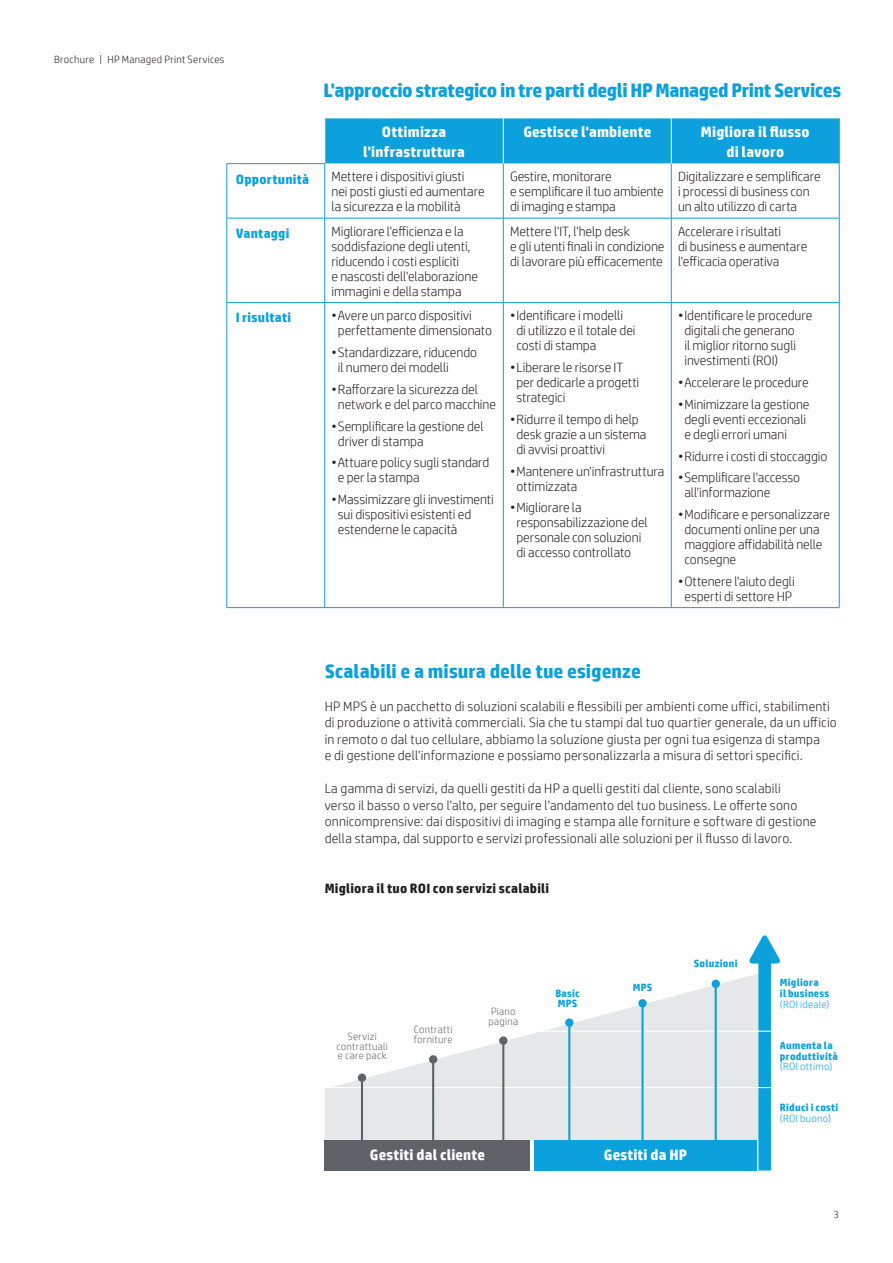
<style>
.page{position:relative;width:893px;height:1263px;background:#fff}
.page>*{position:absolute;margin:0;border:0;box-sizing:border-box;transform-origin:0 0}
.t1{font:700 19.5px "HP Simplified";letter-spacing:-.02em;color:#0ca0dd}
.t2{font:700 19.5px "HP Simplified";letter-spacing:.005em;color:#0ca0dd}
.t3{font:700 15px/19.5px "HP Simplified";letter-spacing:.01em;color:#fff;text-align:center}
.t4{font:300 13.5px/15px "HP Simplified";letter-spacing:-.005em;color:#231f20}
.t5{font:300 13.5px/16.5px "HP Simplified";letter-spacing:.015em;color:#231f20}
.t6{font:700 13.5px "HP Simplified";letter-spacing:.015em;color:#231f20}
.t7{font:700 13.5px "HP Simplified";letter-spacing:.015em;color:#0ca0dd}
.t8{font:700 10.5px/10.5px "HP Simplified";letter-spacing:.025em;color:#0ca0dd}
.t9{font:300 10.5px/9.4px "HP Simplified";letter-spacing:.025em;color:#5f6368}
.t10{font:300 10.5px "HP Simplified";letter-spacing:.025em;color:#231f20}
.t11{font:300 10.5px "HP Simplified";letter-spacing:.025em;color:#0ca0dd}
</style>
<div class="page">
<svg style="left:325px;top:974px;width:433px;height:166px;fill:#e6e7e9"></svg>
<div style="left:758px;top:958px;width:13px;height:212px;background:#0ca0dd"></div>
<hr style="left:317px;top:1087px;width:459px;height:1px;background:#fff">
<hr style="left:534px;top:1031px;width:246px;height:1px;background:#fff">
<hr style="left:568px;top:1023px;width:2px;height:147px;background:#0ca0dd">
<div style="left:565px;top:1018px;width:8px;height:9px;background:#0ca0dd;border-radius:50%"></div>
<hr style="left:715px;top:984px;width:2px;height:186px;background:#0ca0dd">
<div style="left:711px;top:979px;width:9px;height:9px;background:#0ca0dd;border-radius:50%"></div>
<hr style="left:641px;top:1003px;width:3px;height:167px;background:#0ca0dd">
<div style="left:638px;top:999px;width:9px;height:8px;background:#0ca0dd;border-radius:50%"></div>
<hr style="left:502px;top:1041px;width:2px;height:129px;background:#5f6368">
<div style="left:499px;top:1036px;width:8px;height:9px;background:#5f6368;border-radius:50%"></div>
<hr style="left:432px;top:1059px;width:2px;height:111px;background:#5f6368">
<div style="left:429px;top:1055px;width:8px;height:8px;background:#5f6368;border-radius:50%"></div>
<hr style="left:361px;top:1078px;width:2px;height:92px;background:#5f6368">
<div style="left:358px;top:1073px;width:8px;height:9px;background:#5f6368;border-radius:50%"></div>
<svg style="left:749px;top:935px;width:31px;height:28px"></svg>
<div style="left:534px;top:1140px;width:223px;height:30px;background:#0ca0dd"></div>
<div style="left:325px;top:1140px;width:205px;height:30px;background:#5f6368"></div>
<div style="left:325px;top:118px;width:514px;height:46px;background:#0ca0dd"></div>
<svg style="left:325px;top:164px;width:514px;height:443px"></svg>
<hr style="left:503px;top:118px;width:1px;height:46px;background:#fff">
<hr style="left:671px;top:118px;width:1px;height:46px;background:#fff">
<hr style="left:839px;top:118px;width:1px;height:46px;background:#0ca0dd">
<hr style="left:227px;top:164px;width:1px;height:54px;background:#0ca0dd">
<hr style="left:227px;top:163px;width:98px;height:1px;background:#0ca0dd">
<hr style="left:324px;top:164px;width:1px;height:54px;background:#0ca0dd">
<hr style="left:503px;top:164px;width:1px;height:54px;background:#0ca0dd">
<hr style="left:671px;top:164px;width:1px;height:54px;background:#0ca0dd">
<hr style="left:839px;top:164px;width:1px;height:54px;background:#0ca0dd">
<hr style="left:227px;top:218px;width:1px;height:84px;background:#0ca0dd">
<hr style="left:227px;top:218px;width:98px;height:1px;background:#0ca0dd">
<hr style="left:324px;top:218px;width:1px;height:84px;background:#0ca0dd">
<hr style="left:325px;top:218px;width:178px;height:1px;background:#0ca0dd">
<hr style="left:503px;top:218px;width:1px;height:84px;background:#0ca0dd">
<hr style="left:503px;top:218px;width:168px;height:1px;background:#0ca0dd">
<hr style="left:671px;top:218px;width:1px;height:84px;background:#0ca0dd">
<hr style="left:671px;top:218px;width:168px;height:1px;background:#0ca0dd">
<hr style="left:839px;top:218px;width:1px;height:84px;background:#0ca0dd">
<hr style="left:227px;top:303px;width:1px;height:304px;background:#0ca0dd">
<hr style="left:227px;top:302px;width:98px;height:1px;background:#0ca0dd">
<hr style="left:227px;top:607px;width:98px;height:1px;background:#0ca0dd">
<hr style="left:324px;top:303px;width:1px;height:304px;background:#0ca0dd">
<hr style="left:325px;top:302px;width:178px;height:1px;background:#0ca0dd">
<hr style="left:325px;top:607px;width:178px;height:1px;background:#0ca0dd">
<hr style="left:503px;top:303px;width:1px;height:304px;background:#0ca0dd">
<hr style="left:503px;top:302px;width:168px;height:1px;background:#0ca0dd">
<hr style="left:503px;top:607px;width:168px;height:1px;background:#0ca0dd">
<hr style="left:671px;top:303px;width:1px;height:304px;background:#0ca0dd">
<hr style="left:671px;top:302px;width:168px;height:1px;background:#0ca0dd">
<hr style="left:839px;top:303px;width:1px;height:304px;background:#0ca0dd">
<hr style="left:671px;top:607px;width:168px;height:1px;background:#0ca0dd">
<p class="t10" style="left:54px;top:52px;width:172px">Brochure | HP Managed Print Services</p>
<h1 class="t1" style="left:323px;top:77px;width:519px">L'approccio strategico in tre parti degli HP Managed Print Services</h1>
<p class="t3" style="left:363px;top:122px;width:103px">Ottimizza l'infrastruttura</p>
<p class="t3" style="left:523px;top:122px;width:129px">Gestisce l'ambiente</p>
<p class="t3" style="left:701px;top:122px;width:110px">Migliora il flusso di lavoro</p>
<p class="t7" style="left:236px;top:170px;width:75px">Opportunità</p>
<p class="t4" style="left:331px;top:169px;width:155px">Mettere i dispositivi giusti<br>nei posti giusti ed aumentare la sicurezza e la mobilità</p>
<p class="t4" style="left:510px;top:169px;width:155px">Gestire, monitorare<br>e semplificare il tuo ambiente di imaging e stampa</p>
<p class="t4" style="left:678px;top:169px;width:144px">Digitalizzare e semplificare i processi di business con un alto utilizzo di carta</p>
<p class="t7" style="left:236px;top:224px;width:55px">Vantaggi</p>
<p class="t4" style="left:331px;top:223px;width:148px">Migliorare l'efficienza e la soddisfazione degli utenti, riducendo i costi espliciti<br>e nascosti dell'elaborazione immagini e della stampa</p>
<p class="t4" style="left:510px;top:223px;width:156px">Mettere l'IT, l'help desk<br>e gli utenti finali in condizione di lavorare più efficacemente</p>
<p class="t4" style="left:678px;top:223px;width:131px">Accelerare i risultati<br>di business e aumentare l'efficacia operativa</p>
<p class="t7" style="left:236px;top:309px;width:57px">I risultati</p>
<p class="t4" style="left:338px;top:308px;width:156px;text-indent:-6px">•Avere un parco dispositivi perfettamente dimensionato</p>
<p class="t4" style="left:338px;top:344px;width:141px;text-indent:-6px">•Standardizzare, riducendo il numero dei modelli</p>
<p class="t4" style="left:338px;top:381px;width:160px;text-indent:-6px">•Rafforzare la sicurezza del network e del parco macchine</p>
<p class="t4" style="left:338px;top:418px;width:147px;text-indent:-6px">•Semplificare la gestione del driver di stampa</p>
<p class="t4" style="left:338px;top:455px;width:153px;text-indent:-6px">•Attuare policy sugli standard e per la stampa</p>
<p class="t4" style="left:338px;top:491px;width:157px;text-indent:-6px">•Massimizzare gli investimenti sui dispositivi esistenti ed estenderne le capacità</p>
<p class="t4" style="left:684px;top:308px;width:129px;text-indent:-6px">•Identificare le procedure digitali che generano<br>il miglior ritorno sugli investimenti (ROI)</p>
<p class="t4" style="left:678px;top:374px;width:132px">•Accelerare le procedure</p>
<p class="t4" style="left:684px;top:396px;width:127px;text-indent:-6px">•Minimizzare la gestione degli eventi eccezionali e degli errori umani</p>
<p class="t4" style="left:678px;top:448px;width:151px">•Ridurre i costi di stoccaggio</p>
<p class="t4" style="left:684px;top:470px;width:117px;text-indent:-6px">•Semplificare l'accesso all'informazione</p>
<p class="t4" style="left:684px;top:506px;width:147px;text-indent:-6px">•Modificare e personalizzare documenti online per una maggiore affidabilità nelle consegne</p>
<p class="t4" style="left:678px;top:573px;width:118px;text-align:center">•Ottenere l'aiuto degli esperti di settore HP</p>
<p class="t4" style="left:516px;top:308px;width:121px;text-indent:-6px">•Identificare i modelli di utilizzo e il totale dei costi di stampa</p>
<p class="t4" style="left:516px;top:359px;width:124px;text-indent:-6px">•Liberare le risorse IT per dedicarle a progetti strategici</p>
<p class="t4" style="left:516px;top:411px;width:131px;text-indent:-6px">•Ridurre il tempo di help desk grazie a un sistema di avvisi proattivi</p>
<p class="t4" style="left:516px;top:463px;width:150px;text-indent:-6px">•Mantenere un'infrastruttura ottimizzata</p>
<p class="t4" style="left:516px;top:500px;width:133px;text-indent:-6px">•Migliorare la responsabilizzazione del personale con soluzioni di accesso controllato</p>
<h1 class="t2" style="left:325px;top:659px;width:318px">Scalabili e a misura delle tue esigenze</h1>
<p class="t5" style="left:325px;top:697px;width:514px">HP MPS è un pacchetto di soluzioni scalabili e flessibili per ambienti come uffici, stabilimenti di produzione o attività commerciali. Sia che tu stampi dal tuo quartier generale, da un ufficio in remoto o dal tuo cellulare, abbiamo la soluzione giusta per ogni tua esigenza di stampa<br>e di gestione dell'informazione e possiamo personalizzarla a misura di settori specifici.</p>
<p class="t5" style="left:325px;top:780px;width:493px">La gamma di servizi, da quelli gestiti da HP a quelli gestiti dal cliente, sono scalabili<br>verso il basso o verso l'alto, per seguire l'andamento del tuo business. Le offerte sono onnicomprensive: dai dispositivi di imaging e stampa alle forniture e software di gestione della stampa, dal supporto e servizi professionali alle soluzioni per il flusso di lavoro.</p>
<p class="t6" style="left:325px;top:879px;width:226px">Migliora il tuo ROI con servizi scalabili</p>
<p class="t9" style="left:336px;top:1031px;width:53px;text-align:center">Servizi contrattuali e care pack</p>
<p class="t9" style="left:414px;top:1024px;width:40px">Contratti forniture</p>
<p class="t9" style="left:488px;top:1006px;width:31px">Piano pagina</p>
<p class="t8" style="left:555px;top:988px;width:26px">Basic<br>MPS</p>
<p class="t8" style="left:633px;top:982px;width:21px">MPS</p>
<p class="t8" style="left:694px;top:958px;width:45px">Soluzioni</p>
<p class="t3" style="left:370px;top:1145px;width:117px">Gestiti dal cliente</p>
<p class="t3" style="left:604px;top:1145px;width:85px">Gestiti da HP</p>
<p class="t8" style="left:780px;top:978px;width:51px">Migliora<br>il business</p>
<p class="t11" style="left:780px;top:997px;width:51px">(ROI ideale)</p>
<p class="t8" style="left:780px;top:1040px;width:60px">Aumenta la produttività</p>
<p class="t11" style="left:780px;top:1059px;width:54px">(ROI ottimo)</p>
<p class="t8" style="left:780px;top:1102px;width:60px">Riduci i costi</p>
<p class="t11" style="left:780px;top:1111px;width:53px">(ROI buono)</p>
<p class="t10" style="left:833px;top:1207px;width:7px">3</p>
</div>
